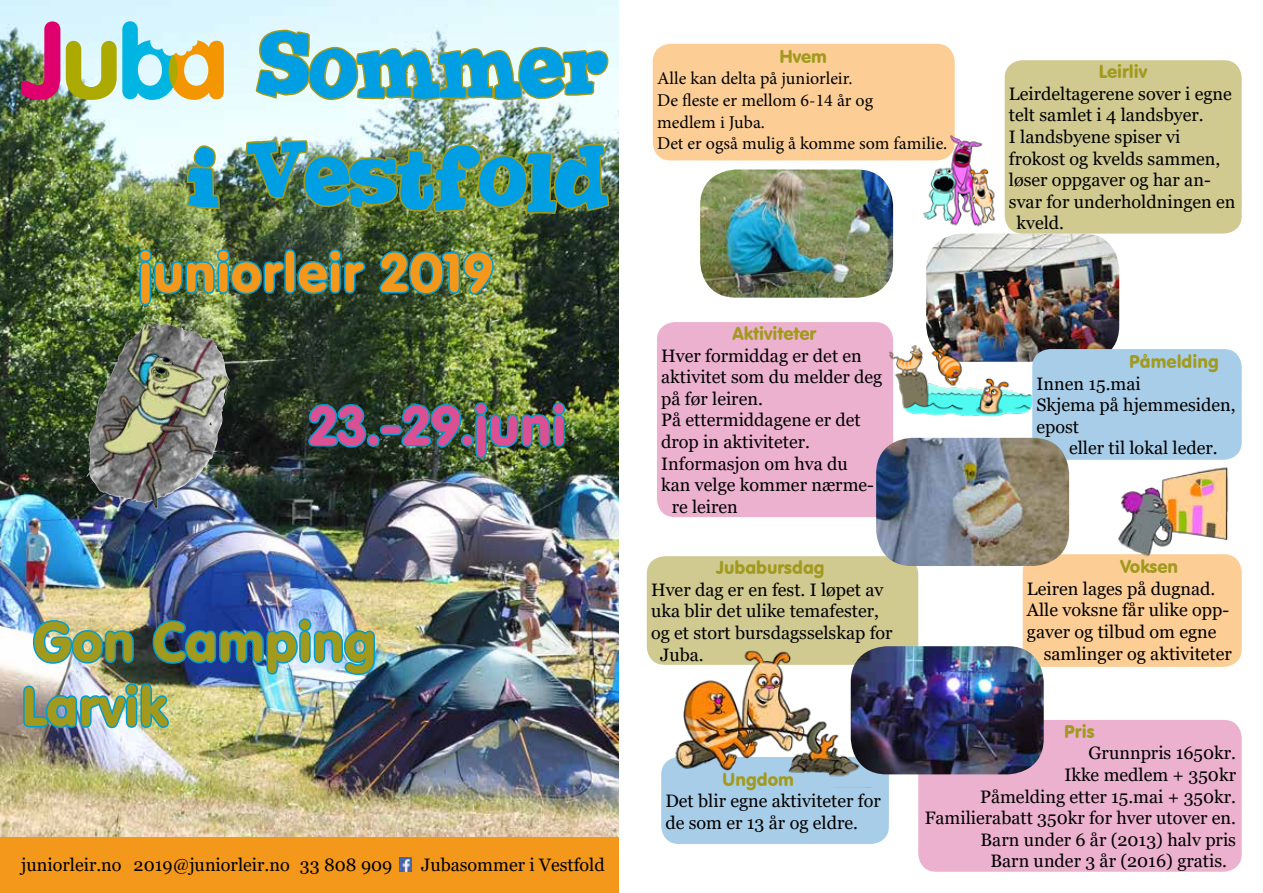
<style>
.page{position:relative;width:1263px;height:893px;background:#fff}
.page>*{position:absolute;margin:0;border:0;box-sizing:border-box;transform-origin:0 0}
.t1{font:90px/108px "Jointby Pizza Dude";color:#009fe3;text-align:right}
.t2{font:54px/64.8px "VAG Rounded BT";color:#a19a1e}
.t3{font:54px "VAG Rounded BT";color:#f4981c}
.t4{font:54px "VAG Rounded BT";color:#da5092}
.t5{font:18px/21.6px "Georgia";color:#000}
.t6{font:18px/21.6px "Minion Pro";color:#000}
.t7{font:18px "VAG Rounded BT";color:#a19a1e}
</style>
<div class="page">
<img style="left:926px;top:234px;width:193px;height:116px">
<img style="left:0;top:0;width:619px;height:838px">
<div style="left:0;top:838px;width:619px;height:55px;background:#f4981c"></div>
<img style="left:87px;top:322px;width:143px;height:187px">
<img style="left:21px;top:21px;width:39px;height:79px">
<svg style="left:66px;top:21px;width:158px;height:79px;background:#b1cfa8"></svg>
<svg style="left:254px;top:28px;width:356px;height:100px;background:#d3e3d1"></svg>
<img style="left:185px;top:129px;width:36px;height:82px">
<img style="left:244px;top:138px;width:367px;height:83px">
<img style="left:137px;top:247px;width:230px;height:60px">
<img style="left:378px;top:249px;width:117px;height:48px">
<div style="left:653px;top:44px;width:302px;height:116px;background:#fcce96;border-radius:18px"></div>
<div style="left:918px;top:720px;width:324px;height:152px;background:#ecb1ce;border-radius:18px"></div>
<div style="left:1032px;top:349px;width:210px;height:111px;background:#a8cde8;border-radius:18px"></div>
<div style="left:1005px;top:60px;width:237px;height:174px;background:#d0c990;border-radius:18px"></div>
<img style="left:399px;top:858px;width:12px;height:14px">
<div style="left:647px;top:556px;width:271px;height:109px;background:#d0c990;border-radius:18px"></div>
<div style="left:1023px;top:554px;width:219px;height:113px;background:#fcce96;border-radius:18px"></div>
<div style="left:661px;top:757px;width:228px;height:87px;background:#a8cde8;border-radius:18px"></div>
<div style="left:657px;top:322px;width:236px;height:195px;background:#ecb1ce;border-radius:18px"></div>
<img style="left:307px;top:400px;width:261px;height:61px">
<img style="left:21px;top:616px;width:356px;height:114px">
<img style="left:700px;top:169px;width:193px;height:129px">
<img style="left:876px;top:438px;width:193px;height:128px">
<img style="left:885px;top:646px;width:159px;height:128px">
<img style="left:669px;top:646px;width:216px;height:142px">
<img style="left:889px;top:340px;width:156px;height:79px">
<img style="left:1117px;top:467px;width:122px;height:95px">
<img style="left:918px;top:126px;width:86px;height:108px">
<h1 class="t1" style="left:184px;top:20px;width:422px">Sommer<br>i Vestfold</h1>
<h2 class="t3" style="left:138px;top:238px;width:357px">juniorleir 2019</h2>
<h2 class="t4" style="left:309px;top:392px;width:258px">23.-29.juni</h2>
<h2 class="t2" style="left:21px;top:608px;width:357px">Gon Camping<br>Larvik</h2>
<p class="t5" style="left:21px;top:855px;width:373px">juniorleir.no 2019@juniorleir.no 33 808 909</p>
<p class="t5" style="left:421px;top:855px;width:185px">Jubasommer i Vestfold</p>
<p class="t7" style="left:779px;top:45px;width:49px">Hvem</p>
<p class="t6" style="left:657px;top:68px;width:292px">Alle kan delta på juniorleir.<br>De fleste er mellom 6-14 år og<br>medlem i Juba.<br>Det er også mulig å komme som familie.</p>
<p class="t7" style="left:733px;top:322px;width:85px">Aktiviteter</p>
<p class="t5" style="left:661px;top:345px;width:202px">Hver formiddag er det en</p>
<p class="t5" style="left:661px;top:367px;width:223px">aktivitet som du melder deg</p>
<p class="t5" style="left:661px;top:388px;width:103px">på før leiren.</p>
<p class="t5" style="left:661px;top:410px;width:201px">På ettermiddagene er det</p>
<p class="t5" style="left:661px;top:431px;width:150px">drop in aktiviteter.</p>
<p class="t5" style="left:661px;top:453px;width:188px">Informasjon om hva du</p>
<p class="t5" style="left:661px;top:475px;width:214px">kan velge kommer nærme-</p>
<p class="t5" style="left:672px;top:496px;width:68px">re leiren</p>
<p class="t7" style="left:716px;top:556px;width:110px">Jubabursdag</p>
<p class="t5" style="left:651px;top:579px;width:234px">Hver dag er en fest. I løpet av</p>
<p class="t5" style="left:651px;top:601px;width:229px">uka blir det ulike temafester,</p>
<p class="t5" style="left:651px;top:622px;width:243px">og et stort bursdagsselskap for</p>
<p class="t5" style="left:660px;top:644px;width:45px">Juba.</p>
<p class="t7" style="left:1099px;top:60px;width:50px">Leirliv</p>
<p class="t5" style="left:1009px;top:83px;width:224px">Leirdeltagerene sover i egne</p>
<p class="t5" style="left:1009px;top:105px;width:196px">telt samlet i 4 landsbyer.</p>
<p class="t5" style="left:1009px;top:126px;width:173px">I landsbyene spiser vi</p>
<p class="t5" style="left:1009px;top:148px;width:213px">frokost og kvelds sammen,</p>
<p class="t5" style="left:1009px;top:169px;width:203px">løser oppgaver og har an-</p>
<p class="t5" style="left:1009px;top:191px;width:228px">svar for underholdningen en</p>
<p class="t5" style="left:1016px;top:213px;width:49px">kveld.</p>
<p class="t7" style="left:1129px;top:350px;width:91px">Påmelding</p>
<p class="t5" style="left:1036px;top:373px;width:201px">Innen 15.mai<br>Skjema på hjemmesiden, epost</p>
<p class="t5" style="left:1069px;top:438px;width:150px">eller til lokal leder.</p>
<p class="t7" style="left:1120px;top:555px;width:59px">Voksen</p>
<p class="t5" style="left:1027px;top:578px;width:190px">Leiren lages på dugnad.</p>
<p class="t5" style="left:1027px;top:600px;width:204px">Alle voksne får ulike opp-</p>
<p class="t5" style="left:1027px;top:621px;width:191px">gaver og tilbud om egne</p>
<p class="t5" style="left:1044px;top:643px;width:190px">samlinger og aktiviteter</p>
<p class="t7" style="left:722px;top:768px;width:73px">Ungdom</p>
<p class="t5" style="left:665px;top:791px;width:217px">Det blir egne aktiviteter for de som er 13 år og eldre.</p>
<p class="t7" style="left:1064px;top:720px;width:32px">Pris</p>
<p class="t5" style="left:1088px;top:743px;width:149px">Grunnpris 1650kr.</p>
<p class="t5" style="left:1064px;top:764px;width:173px">Ikke medlem + 350kr</p>
<p class="t5" style="left:980px;top:786px;width:257px">Påmelding etter 15.mai + 350kr.</p>
<p class="t5" style="left:925px;top:808px;width:313px">Familierabatt 350kr for hver utover en.</p>
<p class="t5" style="left:980px;top:829px;width:257px">Barn under 6 år (2013) halv pris</p>
<p class="t5" style="left:990px;top:851px;width:238px">Barn under 3 år (2016) gratis.</p>
</div>
